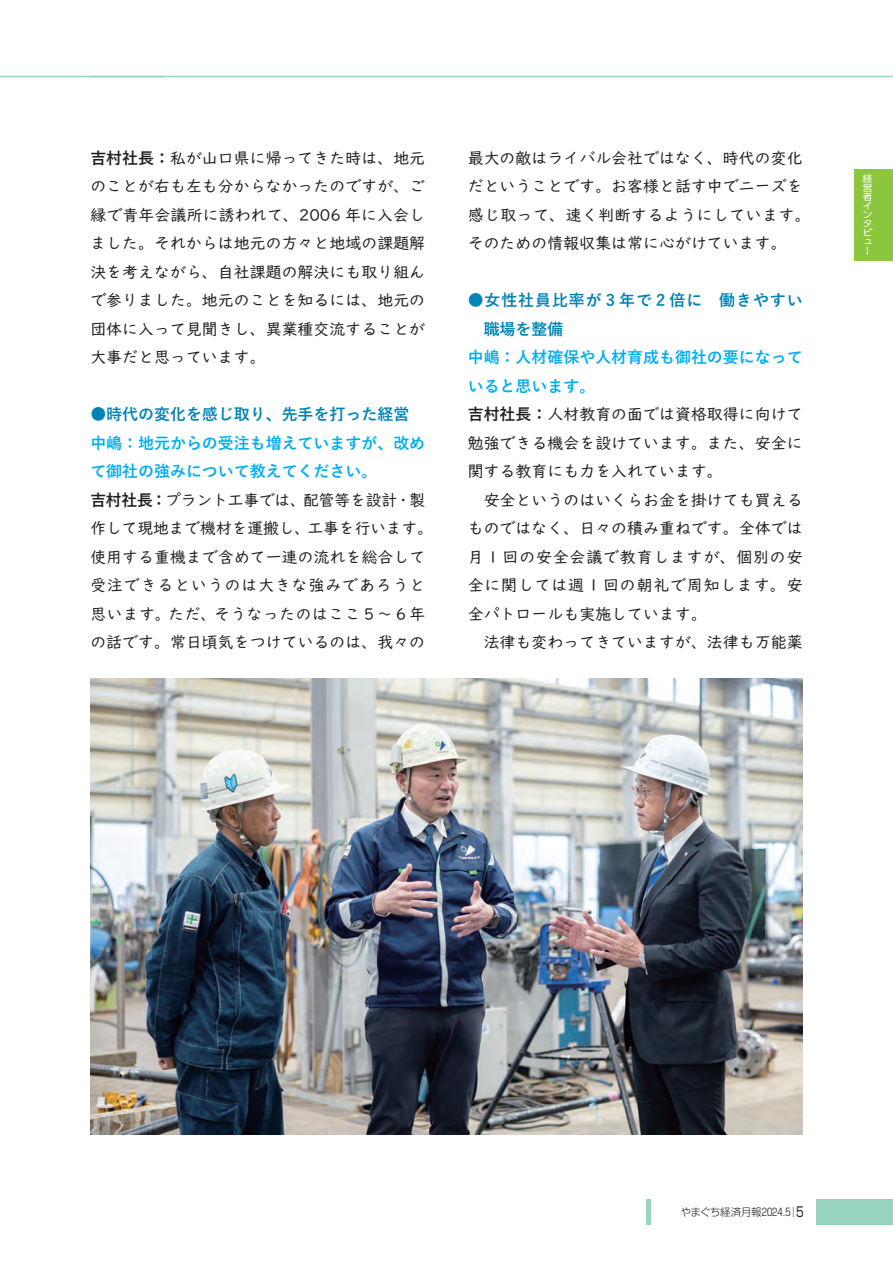
<style>
.page{position:relative;width:893px;height:1263px;background:#fff}
.page>*{position:absolute;margin:0;border:0;box-sizing:border-box;transform-origin:0 0}
.t1{font:15.9px/28.5px "UD Digi Kyokasho NP R";color:#231f20}
.t2{font:700 15.9px/28.5px "Yu Gothic";color:#00aeef}
.t3{font:700 15.9px/28.5px "Yu Gothic";letter-spacing:.055em;color:#0083b6}
.t4{font:700 15.9px "Yu Gothic";color:#0083b6}
.t5{font:300 10.5px "Shin Go Pro";letter-spacing:-.005em;color:#231f20}
.t6{font:9px/9px "UD Shin Go Pro";color:#fff;scale:1.06 1}
.s1{font-family:"Yu Gothic";font-weight:700}
.s2{font-weight:400;font-size:13.5px}
</style>
<div class="page">
<img style="left:90px;top:678px;width:713px;height:456px">
<div style="left:855px;top:169px;width:38px;height:92px;background:#8bc63e"></div>
<div style="left:816px;top:1199px;width:77px;height:26px;background:#98d4c0"></div>
<div style="left:646px;top:1199px;width:5px;height:26px;background:#98d4c0"></div>
<hr style="left:0;top:76px;width:164px;height:1px;background:#98d4c0">
<hr style="left:89px;top:76px;width:804px;height:1px;background:#98d4c0">
<p class="t1" style="left:90px;top:144px;width:336px;text-align:justify"><span class="s1">吉村社長：</span>私が山口県に帰ってきた時は、地元のことが右も左も分からなかったのですが、ご縁で青年会議所に誘われて、2006 年に入会しました。それからは地元の方々と地域の課題解決を考えながら、自社課題の解決にも取り組んで参りました。地元のことを知るには、地元の団体に入って見聞きし、異業種交流することが大事だと思っています。</p>
<p class="t4" style="left:90px;top:405px;width:320px">●時代の変化を感じ取り、先手を打った経営</p>
<p class="t2" style="left:90px;top:429px;width:336px">中嶋：地元からの受注も増えていますが、改めて御社の強みについて教えてください。</p>
<p class="t1" style="left:90px;top:485px;width:344px"><span class="s1">吉村社長：</span>プラント工事では、配管等を設計・製作して現地まで機材を運搬し、工事を行います。使用する重機まで含めて一連の流れを総合して受注できるというのは大きな強みであろうと思います。ただ、そうなったのはここ５～６年の話です。常日頃気をつけているのは、我々の</p>
<p class="t1" style="left:468px;top:144px;width:344px">最大の敵はライバル会社ではなく、時代の変化だということです。お客様と話す中でニーズを感じ取って、速く判断するようにしています。そのための情報収集は常に心がけています。</p>
<p class="t3" style="left:484px;top:286px;width:320px;text-indent:-16px">●女性社員比率が 3 年で 2 倍に　働きやすい職場を整備</p>
<p class="t2" style="left:468px;top:343px;width:336px">中嶋：人材確保や人材育成も御社の要になっていると思います。</p>
<p class="t1" style="left:468px;top:400px;width:336px"><span class="s1">吉村社長：</span>人材教育の面では資格取得に向けて勉強できる機会を設けています。また、安全に関する教育にも力を入れています。<br>　安全というのはいくらお金を掛けても買えるものではなく、日々の積み重ねです。全体では月 1 回の安全会議で教育しますが、個別の安全に関しては週 1 回の朝礼で周知します。安全パトロールも実施しています。<br>　法律も変わってきていますが、法律も万能薬</p>
<p class="t6" style="left:863px;top:174px;width:11px">経営者インタビュー</p>
<p class="t5" style="left:681px;top:1203px;width:125px">やまぐち経済月報2024.5│<span class="s2">5</span></p>
</div>
